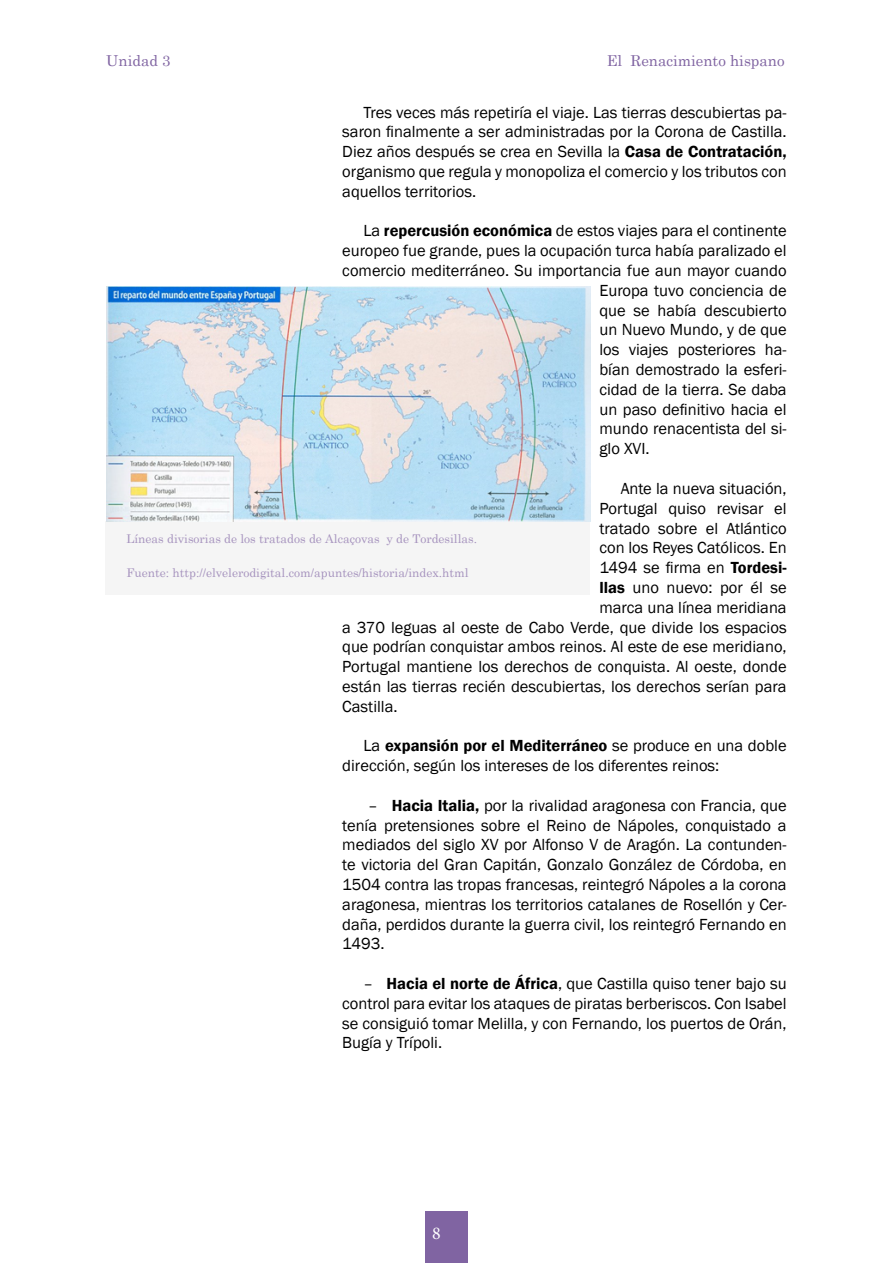
<style>
.page{position:relative;width:893px;height:1263px;background:#fff}
.page>*{position:absolute;margin:0;border:0;box-sizing:border-box;transform-origin:0 0}
.t1{font:18px "Minion Pro";color:#fff}
.t2{font:16.5px/19.8px "Franklin Gothic";color:#000;text-align:justify}
.t3{font:15px "Century Schoolbook";color:#8064a2}
.t4{font:12px "Century Schoolbook";color:#a693be}
.s1{font-weight:600}
</style>
<div class="page">
<div style="left:425px;top:1212px;width:43px;height:51px;background:#8064a2"></div>
<div style="left:105px;top:522px;width:485px;height:73px;background:#f5f5f5"></div>
<img style="left:107px;top:287px;width:484px;height:235px">
<p class="t3" style="left:106px;top:48px;width:66px">Unidad 3</p>
<p class="t3" style="left:607px;top:48px;width:179px">El Renacimiento hispano</p>
<p class="t2" style="left:342px;top:103px;width:446px;text-indent:21px">Tres veces más repetiría el viaje. Las tierras descubiertas pa&shy;saron finalmente a ser administradas por la Corona de Castilla.<br>Diez años después se crea en Sevilla la <span class="s1">Casa de Contratación, </span>organismo que regula y monopoliza el comercio y los tributos con aquellos territorios.</p>
<p class="t2" style="left:364px;top:221px;width:425px">La <span class="s1">repercusión económica</span> de estos viajes para el continente</p>
<p class="t2" style="left:342px;top:241px;width:446px">europeo fue grande, pues la ocupación turca había paralizado el</p>
<p class="t2" style="left:342px;top:261px;width:446px">comercio mediterráneo. Su importancia fue aun mayor cuando</p>
<p class="t2" style="left:599px;top:281px;width:189px">Europa tuvo conciencia de</p>
<p class="t2" style="left:599px;top:301px;width:189px">que se había descubierto</p>
<p class="t2" style="left:599px;top:320px;width:189px">un Nuevo Mundo, y de que</p>
<p class="t2" style="left:599px;top:340px;width:189px">los viajes posteriores ha-</p>
<p class="t2" style="left:599px;top:360px;width:189px">bían demostrado la esferi-</p>
<p class="t2" style="left:599px;top:380px;width:189px">cidad de la tierra. Se daba</p>
<p class="t2" style="left:599px;top:400px;width:189px">un paso definitivo hacia el</p>
<p class="t2" style="left:599px;top:419px;width:189px">mundo renacentista del si-</p>
<p class="t2" style="left:599px;top:439px;width:52px">glo XVI.</p>
<p class="t2" style="left:621px;top:479px;width:167px">Ante la nueva situación,</p>
<p class="t2" style="left:599px;top:499px;width:189px">Portugal quiso revisar el</p>
<p class="t2" style="left:599px;top:518px;width:189px">tratado sobre el Atlántico</p>
<p class="t2" style="left:599px;top:538px;width:189px">con los Reyes Católicos. En</p>
<p class="t2" style="left:599px;top:558px;width:189px">1494 se firma en <span class="s1">Tordesi-</span></p>
<p class="t2" style="left:599px;top:578px;width:189px"><span class="s1">llas</span> uno nuevo: por él se</p>
<p class="t2" style="left:599px;top:598px;width:189px">marca una línea meridiana</p>
<p class="t2" style="left:342px;top:617px;width:446px">a 370 leguas al oeste de Cabo Verde, que divide los espacios</p>
<p class="t2" style="left:342px;top:637px;width:446px">que podrían conquistar ambos reinos. Al este de ese meridiano,</p>
<p class="t2" style="left:342px;top:657px;width:446px">Portugal mantiene los derechos de conquista. Al oeste, donde</p>
<p class="t2" style="left:342px;top:677px;width:446px">están las tierras recién descubiertas, los derechos serían para</p>
<p class="t2" style="left:342px;top:697px;width:57px">Castilla.</p>
<p class="t2" style="left:342px;top:736px;width:446px;text-indent:21px">La <span class="s1">expansión por el Mediterráneo</span> se produce en una doble dirección, según los intereses de los diferentes reinos:</p>
<p class="t2" style="left:342px;top:796px;width:446px;text-indent:26px">– <span class="s1">Hacia Italia,</span> por la rivalidad aragonesa con Francia, que tenía pretensiones sobre el Reino de Nápoles, conquistado a mediados del siglo XV por Alfonso V de Aragón. La contunden&shy;te victoria del Gran Capitán, Gonzalo González de Córdoba, en 1504 contra las tropas francesas, reintegró Nápoles a la corona aragonesa, mientras los territorios catalanes de Rosellón y Cer&shy;daña, perdidos durante la guerra civil, los reintegró Fernando en 1493.</p>
<p class="t2" style="left:342px;top:974px;width:446px;text-indent:21px">– <span class="s1">Hacia el norte de África</span>, que Castilla quiso tener bajo su control para evitar los ataques de piratas berberiscos. Con Isabel se consiguió tomar Melilla, y con Fernando, los puertos de Orán, Bugía y Trípoli.</p>
<p class="t4" style="left:126px;top:529px;width:352px">Líneas divisorias de los tratados de Alcaçovas y de Tordesillas.</p>
<p class="t4" style="left:126px;top:563px;width:344px">Fuente: http://elvelerodigital.com/apuntes/historia/index.html</p>
<p class="t1" style="left:432px;top:1221px;width:10px">8</p>
</div>
